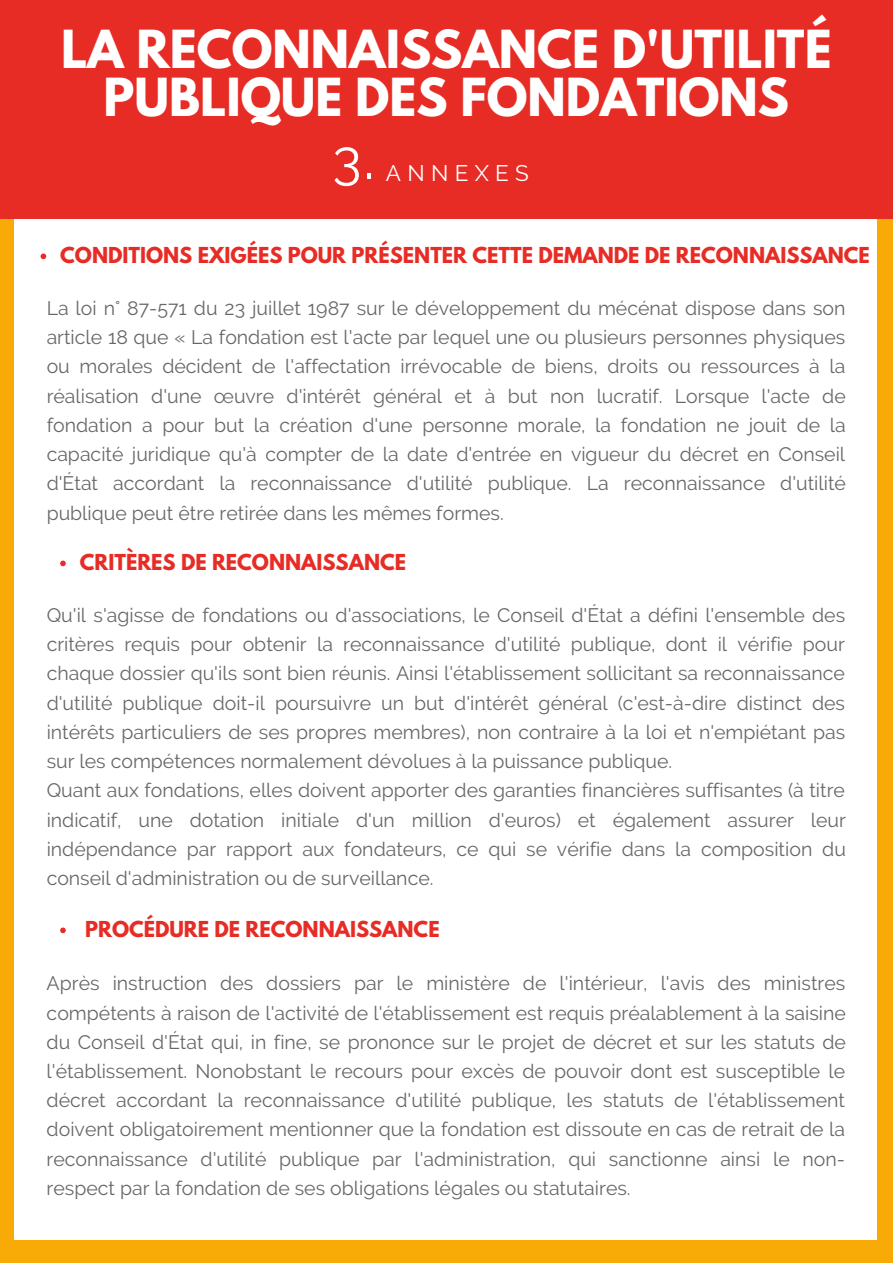
<style>
.page{position:relative;width:893px;height:1264px;background:#fff}
.page>*{position:absolute;margin:0;border:0;box-sizing:border-box;transform-origin:0 0}
.t1{font:54px "Raleway";color:#fff}
.t2{font:700 46.5px/48.3px "League Spartan";color:#fff;text-align:center}
.t3{font:22.5px "Raleway";letter-spacing:.28em;color:#fff}
.t4{font:19.5px/29.2px "Raleway";color:#000;text-align:justify}
.t5{font:700 19.5px "League Spartan";color:#e62c25}
</style>
<div class="page">
<div style="left:0;top:0;width:892px;height:1262px;background:#f8aa06"></div>
<div style="left:15px;top:23px;width:861px;height:1216px;background:#fff"></div>
<div style="left:0;top:0;width:892px;height:218px;background:#e62c25"></div>
<svg style="left:41px;top:253px;width:5px;height:6px"></svg>
<svg style="left:60px;top:560px;width:6px;height:6px"></svg>
<svg style="left:60px;top:927px;width:6px;height:6px"></svg>
<h2 class="t2" style="left:61px;top:31px;width:772px">LA RECONNAISSANCE D'UTILITÉ<br>PUBLIQUE DES FONDATIONS</h2>
<h1 class="t1" style="left:332px;top:127px;width:43px">3.</h1>
<p class="t3" style="left:386px;top:160px;width:144px">ANNEXES</p>
<p class="t5" style="left:60px;top:245px;width:811px">CONDITIONS EXIGÉES POUR PRÉSENTER CETTE DEMANDE DE RECONNAISSANCE</p>
<p class="t4" style="left:47px;top:293px;width:800px">La loi n° 87-571 du 23 juillet 1987 sur le développement du mécénat dispose dans son article 18 que « La fondation est l'acte par lequel une ou plusieurs personnes physiques ou morales décident de l'affectation irrévocable de biens, droits ou ressources à la réalisation d'une œuvre d'intérêt général et à but non lucratif. Lorsque l'acte de fondation a pour but la création d'une personne morale, la fondation ne jouit de la capacité juridique qu'à compter de la date d'entrée en vigueur du décret en Conseil d'État accordant la reconnaissance d'utilité publique. La reconnaissance d'utilité publique peut être retirée dans les mêmes formes.</p>
<p class="t5" style="left:80px;top:552px;width:328px">CRITÈRES DE RECONNAISSANCE</p>
<p class="t4" style="left:47px;top:600px;width:800px;text-align:left">Qu'il s'agisse de fondations ou d'associations, le Conseil d'État a défini l'ensemble des critères requis pour obtenir la reconnaissance d'utilité publique, dont il vérifie pour chaque dossier qu'ils sont bien réunis. Ainsi l'établissement sollicitant sa reconnaissance d'utilité publique doit-il poursuivre un but d'intérêt général (c'est-à-dire distinct des intérêts particuliers de ses propres membres), non contraire à la loi et n'empiétant pas sur les compétences normalement dévolues à la puissance publique.<br>Quant aux fondations, elles doivent apporter des garanties financières suffisantes (à titre indicatif, une dotation initiale d'un million d'euros) et également assurer leur indépendance par rapport aux fondateurs, ce qui se vérifie dans la composition du conseil d'administration ou de surveillance.</p>
<p class="t5" style="left:85px;top:919px;width:356px">PROCÉDURE DE RECONNAISSANCE</p>
<p class="t4" style="left:47px;top:968px;width:800px">Après instruction des dossiers par le ministère de l'intérieur, l'avis des ministres compétents à raison de l'activité de l'établissement est requis préalablement à la saisine du Conseil d'État qui, in fine, se prononce sur le projet de décret et sur les statuts de l'établissement. Nonobstant le recours pour excès de pouvoir dont est susceptible le décret accordant la reconnaissance d'utilité publique, les statuts de l'établissement doivent obligatoirement mentionner que la fondation est dissoute en cas de retrait de la reconnaissance d'utilité publique par l'administration, qui sanctionne ainsi le non&shy;respect par la fondation de ses obligations légales ou statutaires.</p>
</div>
